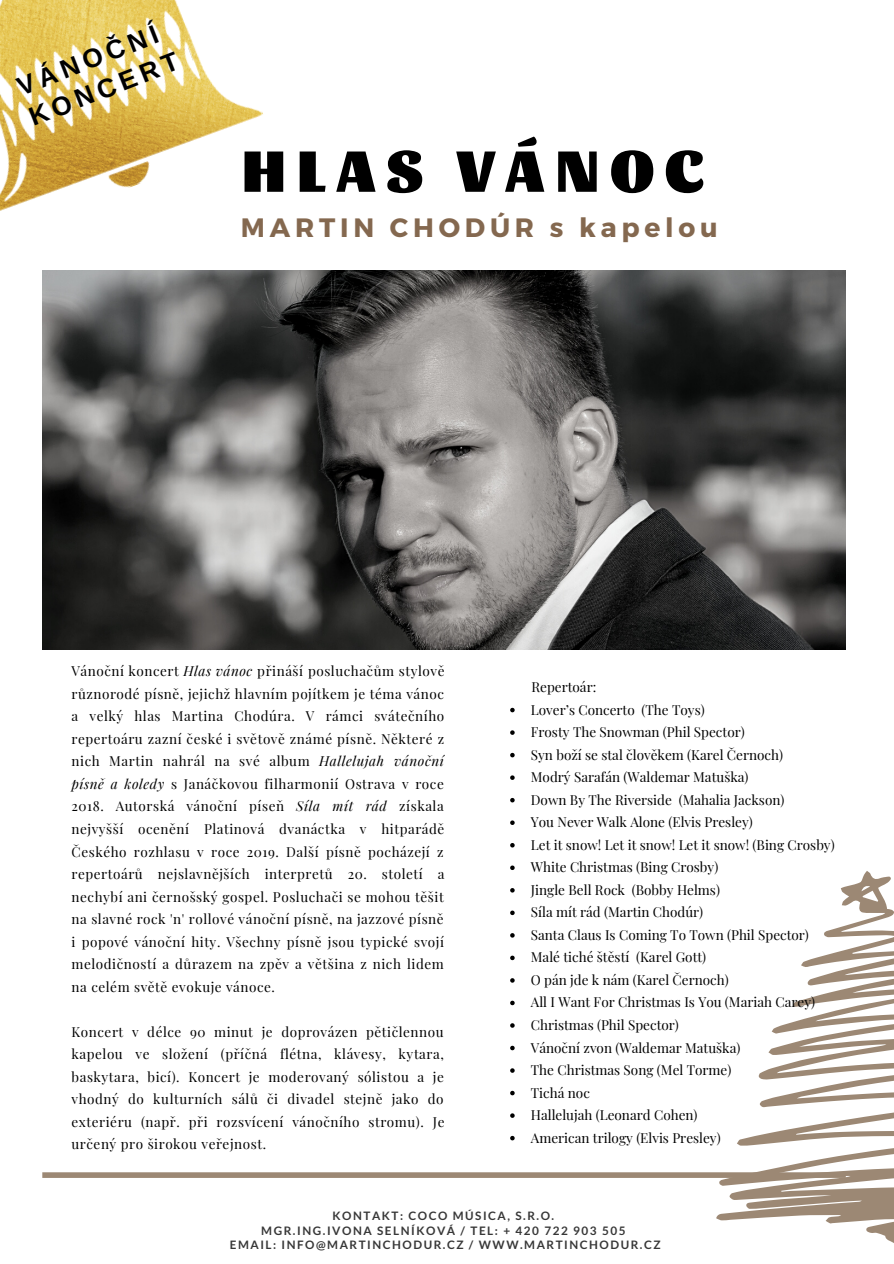
<style>
.page{position:relative;width:894px;height:1264px;background:#fff}
.page>*{position:absolute;margin:0;border:0;box-sizing:border-box;transform-origin:0 0}
.t1{font:900 61.05px "Sansita";letter-spacing:.18em;color:#000}
.t2{font:700 26.55px "Montserrat";letter-spacing:.18em;color:#84684f}
.t3{font:700 26.25px/32.7px "Arimo";color:#000}
.t4{font:13.5px/22.5px "Playfair Display";color:#000;text-align:justify}
.t5{font:700 11.7px/14.5px "Lato";letter-spacing:.13em;color:#373737;text-align:center}
.s1{font-style:italic}
</style>
<div class="page">
<div style="left:42px;top:1172px;width:803px;height:5px;background:#9c8874"></div>
<img style="left:42px;top:270px;width:803px;height:379px">
<svg style="left:716px;top:871px;width:177px;height:372px"></svg>
<img style="left:0;top:0;width:263px;height:211px">
<svg style="left:510px;top:707px;width:4px;height:5px"></svg>
<svg style="left:510px;top:730px;width:4px;height:4px"></svg>
<svg style="left:510px;top:753px;width:4px;height:4px"></svg>
<svg style="left:510px;top:775px;width:4px;height:5px"></svg>
<svg style="left:510px;top:798px;width:4px;height:4px"></svg>
<svg style="left:510px;top:820px;width:4px;height:5px"></svg>
<svg style="left:510px;top:843px;width:4px;height:4px"></svg>
<svg style="left:510px;top:865px;width:4px;height:5px"></svg>
<svg style="left:510px;top:888px;width:4px;height:4px"></svg>
<svg style="left:510px;top:910px;width:4px;height:5px"></svg>
<svg style="left:510px;top:933px;width:4px;height:4px"></svg>
<svg style="left:510px;top:955px;width:4px;height:5px"></svg>
<svg style="left:510px;top:978px;width:4px;height:4px"></svg>
<svg style="left:510px;top:1000px;width:4px;height:5px"></svg>
<svg style="left:510px;top:1023px;width:4px;height:4px"></svg>
<svg style="left:510px;top:1045px;width:4px;height:5px"></svg>
<svg style="left:510px;top:1068px;width:4px;height:4px"></svg>
<svg style="left:510px;top:1090px;width:4px;height:5px"></svg>
<svg style="left:510px;top:1113px;width:4px;height:4px"></svg>
<svg style="left:510px;top:1135px;width:4px;height:5px"></svg>
<h3 class="t3" style="left:12px;top:72px;width:160px;rotate:-21deg">VÁNOČNÍ<br>KONCERT</h3>
<h1 class="t1" style="left:242px;top:129px;width:463px">HLAS VÁNOC</h1>
<h2 class="t2" style="left:241px;top:210px;width:478px">MARTIN CHODÚR s kapelou</h2>
<p class="t4" style="left:72px;top:659px;width:374px">Vánoční koncert <span class="s1">Hlas vánoc</span> přináší posluchačům stylově různorodé písně, jejichž hlavním pojítkem je téma vánoc a velký hlas Martina Chodúra. V rámci svátečního repertoáru zazní české i světově známé písně. Některé z nich Martin nahrál na své album <span class="s1">Hallelujah vánoční písně a koledy</span> s Janáčkovou filharmonií Ostrava v roce 2018. Autorská vánoční píseň <span class="s1">Síla mít rád</span> získala nejvyšší ocenění Platinová dvanáctka v hitparádě Českého rozhlasu v roce 2019. Další písně pocházejí z repertoárů nejslavnějších interpretů 20. století a nechybí ani černošský gospel. Posluchači se mohou těšit na slavné rock 'n' rollové vánoční písně, na jazzové písně i popové vánoční hity. Všechny písně jsou typické svojí melodičností a důrazem na zpěv a většina z nich lidem na celém světě evokuje vánoce.</p>
<p class="t4" style="left:72px;top:1019px;width:374px">Koncert v délce 90 minut je doprovázen pětičlennou kapelou ve složení (příčná flétna, klávesy, kytara, baskytara, bicí). Koncert je moderovaný sólistou a je vhodný do kulturních sálů či divadel stejně jako do exteriéru (např. při rozsvícení vánočního stromu). Je určený pro širokou veřejnost.</p>
<p class="t4" style="left:531px;top:675px;width:66px">Repertoár:</p>
<p class="t4" style="left:530px;top:697px;width:305px;text-align:left">Lover’s Concerto (The Toys)<br>Frosty The Snowman (Phil Spector)<br>Syn boží se stal člověkem (Karel Černoch)<br>Modrý Sarafán (Waldemar Matuška)<br>Down By The Riverside (Mahalia Jackson)<br>You Never Walk Alone (Elvis Presley)<br>Let it snow! Let it snow! Let it snow! (Bing Crosby)<br>White Christmas (Bing Crosby)<br>Jingle Bell Rock (Bobby Helms)<br>Síla mít rád (Martin Chodúr)<br>Santa Claus Is Coming To Town (Phil Spector)<br>Malé tiché štěstí (Karel Gott)<br>O pán jde k nám (Karel Černoch)<br>All I Want For Christmas Is You (Mariah Carey)<br>Christmas (Phil Spector)<br>Vánoční zvon (Waldemar Matuška)<br>The Christmas Song (Mel Torme)<br>Tichá noc<br>Hallelujah (Leonard Cohen)<br>American trilogy (Elvis Presley)</p>
<p class="t5" style="left:230px;top:1208px;width:432px">KONTAKT: COCO MÚSICA, S.R.O.<br>MGR.ING.IVONA SELNÍKOVÁ / TEL: + 420 722 903 505<br>EMAIL: INFO@MARTINCHODUR.CZ / WWW.MARTINCHODUR.CZ</p>
</div>
